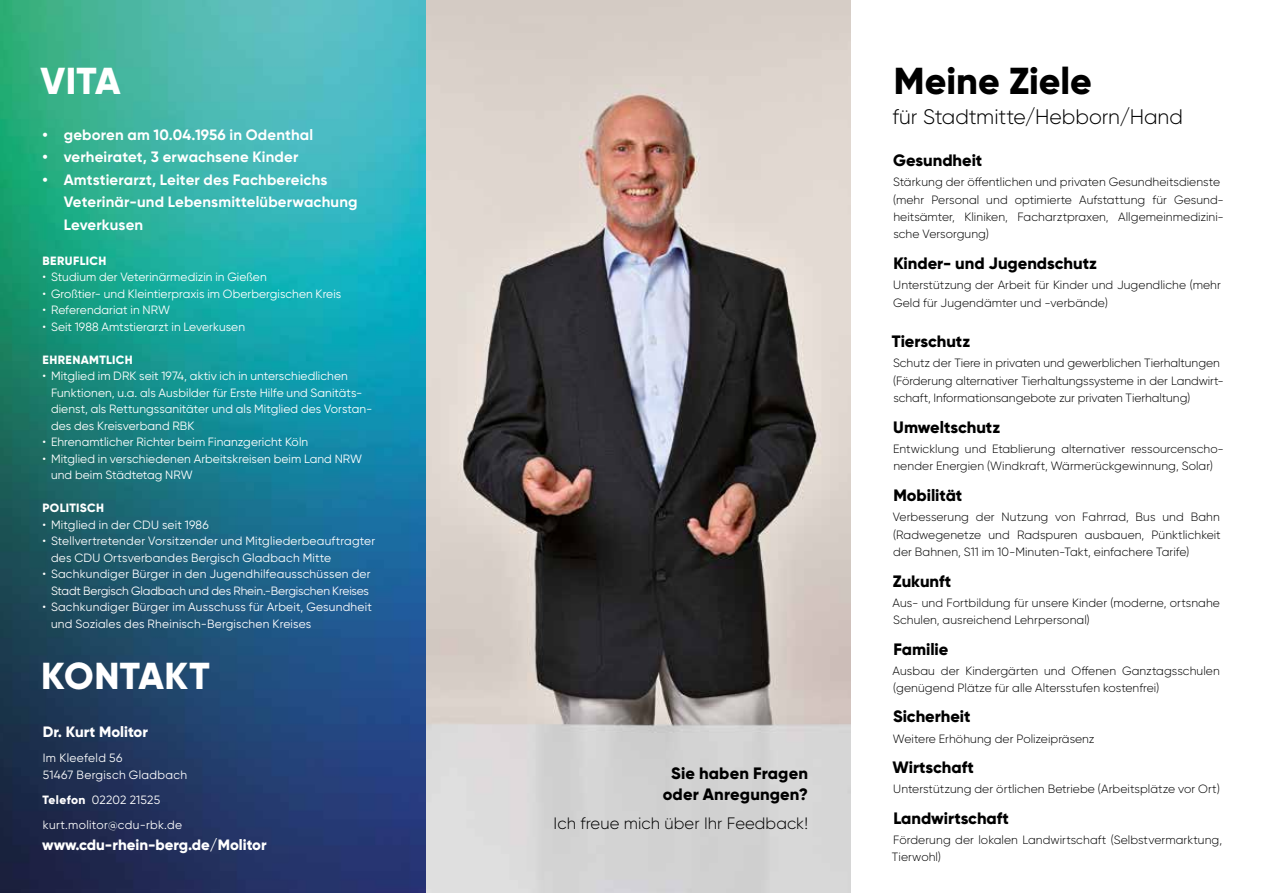
<style>
.page{position:relative;width:1263px;height:893px;background:#fff}
.page>*{position:absolute;margin:0;border:0;box-sizing:border-box;transform-origin:0 0}
.t1{font:800 37.5px "Gilroy";letter-spacing:.01em;color:#fff}
.t2{font:800 37.5px "Gilroy";color:#000}
.t3{font:300 21px "Gilroy";color:#000}
.t4{font:800 16.5px/21px "Gilroy";color:#000;text-align:center}
.t5{font:300 16.5px "Gilroy";letter-spacing:.005em;color:#000}
.t6{font:700 15px/22.5px "Gilroy";letter-spacing:.01em;color:#fff}
.t7{font:800 15px "Gilroy";color:#fff}
.t8{font:300 12px/17.2px "Gilroy";letter-spacing:.005em;color:#000}
.t9{font:12px/16.5px "Gilroy";letter-spacing:.01em;color:#fff}
.t10{font:12px/16.5px "Gilroy";letter-spacing:.03em;color:#fff}
.t11{font:800 12px "Gilroy";letter-spacing:.025em;color:#fff}
.s1{font-weight:800}
</style>
<div class="page">
<img style="left:0;top:0;width:850px;height:893px">
<h1 class="t1" style="left:40px;top:57px;width:82px">VITA</h1>
<p class="t6" style="left:43px;top:123px;width:272px">• geboren am 10.04.1956 in Odenthal</p>
<p class="t6" style="left:43px;top:145px;width:257px">• verheiratet, 3 erwachsene Kinder</p>
<p class="t6" style="left:64px;top:168px;width:295px;text-indent:-21px">• Amtstierarzt, Leiter des Fachbereichs<br>Veterinär-und Lebensmittelüberwachung<br>Leverkusen</p>
<p class="t11" style="left:43px;top:253px;width:65px">BERUFLICH</p>
<p class="t9" style="left:43px;top:269px;width:226px">• Studium der Veterinärmedizin in Gießen</p>
<p class="t9" style="left:43px;top:285px;width:300px">• Großtier- und Kleintierpraxis im Oberbergischen Kreis</p>
<p class="t9" style="left:43px;top:302px;width:129px">• Referendariat in NRW</p>
<p class="t9" style="left:43px;top:318px;width:204px">• Seit 1988 Amtstierarzt in Leverkusen</p>
<p class="t11" style="left:43px;top:352px;width:92px">EHRENAMTLICH</p>
<p class="t9" style="left:51px;top:368px;width:323px;text-indent:-9px">• Mitglied im DRK seit 1974, aktiv ich in unterschiedlichen Funktionen, u.a. als Ausbilder für Erste Hilfe und Sanitäts&shy;dienst, als Rettungssanitäter und als Mitglied des Vorstan&shy;des des Kreisverband RBK</p>
<p class="t9" style="left:43px;top:434px;width:267px">• Ehrenamtlicher Richter beim Finanzgericht Köln</p>
<p class="t9" style="left:51px;top:450px;width:313px;text-indent:-9px">• Mitglied in verschiedenen Arbeitskreisen beim Land NRW und beim Städtetag NRW</p>
<p class="t11" style="left:43px;top:500px;width:63px">POLITISCH</p>
<p class="t9" style="left:43px;top:516px;width:168px">• Mitglied in der CDU seit 1986</p>
<p class="t9" style="left:51px;top:533px;width:326px;text-indent:-9px">• Stellvertretender Vorsitzender und Mitgliederbeauftragter des CDU Ortsverbandes Bergisch Gladbach Mitte</p>
<p class="t9" style="left:43px;top:566px;width:330px;text-align:center">• Sachkundiger Bürger in den Jugendhilfeausschüssen der<br>Stadt Bergisch Gladbach und des Rhein.-Bergischen Kreises</p>
<p class="t9" style="left:51px;top:599px;width:322px;text-indent:-9px">• Sachkundiger Bürger im Ausschuss für Arbeit, Gesundheit und Soziales des Rheinisch-Bergischen Kreises</p>
<h1 class="t1" style="left:41px;top:652px;width:170px">KONTAKT</h1>
<p class="t7" style="left:43px;top:723px;width:107px">Dr. Kurt Molitor</p>
<p class="t10" style="left:43px;top:750px;width:146px">Im Kleefeld 56<br>51467 Bergisch Gladbach</p>
<p class="t9" style="left:43px;top:787px;width:141px;line-height:25px"><span class="s1">Telefon</span> 02202 21525 kurt.molitor@cdu-rbk.de</p>
<p class="t7" style="left:42px;top:836px;width:226px">www.cdu-rhein-berg.de/Molitor</p>
<h3 class="t4" style="left:663px;top:762px;width:147px">Sie haben Fragen oder Anregungen?</h3>
<h3 class="t5" style="left:554px;top:813px;width:256px">Ich freue mich über Ihr Feedback!</h3>
<h1 class="t2" style="left:894px;top:57px;width:200px">Meine Ziele</h1>
<h2 class="t3" style="left:892px;top:104px;width:292px">für Stadtmitte/Hebborn/Hand</h2>
<h3 class="t4" style="left:893px;top:150px;width:91px">Gesundheit</h3>
<p class="t8" style="left:893px;top:173px;width:332px">Stärkung der öffentlichen und privaten Gesundheitsdienste (mehr Personal und optimierte Aufstattung für Gesund&shy;heitsämter, Kliniken, Facharztpraxen, Allgemeinmedizini&shy;sche Versorgung)</p>
<h3 class="t4" style="left:893px;top:252px;width:205px">Kinder- und Jugendschutz</h3>
<p class="t8" style="left:893px;top:275px;width:329px;line-height:18px">Unterstützung der Arbeit für Kinder und Jugendliche (mehr<br>Geld für Jugendämter und -verbände)</p>
<h3 class="t4" style="left:892px;top:331px;width:80px">Tierschutz</h3>
<p class="t8" style="left:893px;top:354px;width:332px">Schutz der Tiere in privaten und gewerblichen Tierhaltungen (Förderung alternativer Tierhaltungssysteme in der Landwirt&shy;schaft, Informationsangebote zur privaten Tierhaltung)</p>
<h3 class="t4" style="left:893px;top:417px;width:108px">Umweltschutz</h3>
<p class="t8" style="left:893px;top:440px;width:332px">Entwicklung und Etablierung alternativer ressourcenscho&shy;nender Energien (Windkraft, Wärmerückgewinnung, Solar)</p>
<h3 class="t4" style="left:893px;top:484px;width:70px">Mobilität</h3>
<p class="t8" style="left:893px;top:508px;width:330px;text-align:justify">Verbesserung der Nutzung von Fahrrad, Bus und Bahn (Radwegenetze und Radspuren ausbauen, Pünktlichkeit der Bahnen, S11 im 10-Minuten-Takt, einfachere Tarife)</p>
<h3 class="t4" style="left:893px;top:570px;width:60px">Zukunft</h3>
<p class="t8" style="left:892px;top:594px;width:329px">Aus- und Fortbildung für unsere Kinder (moderne, ortsnahe<br>Schulen, ausreichend Lehrpersonal)</p>
<h3 class="t4" style="left:893px;top:638px;width:56px">Familie</h3>
<p class="t8" style="left:892px;top:662px;width:329px">Ausbau der Kindergärten und Offenen Ganztagsschulen (genügend Plätze für alle Altersstufen kostenfrei)</p>
<h3 class="t4" style="left:893px;top:706px;width:79px">Sicherheit</h3>
<p class="t8" style="left:893px;top:730px;width:203px">Weitere Erhöhung der Polizeipräsenz</p>
<h3 class="t4" style="left:892px;top:757px;width:83px">Wirtschaft</h3>
<p class="t8" style="left:893px;top:780px;width:328px">Unterstützung der örtlichen Betriebe (Arbeitsplätze vor Ort)</p>
<h3 class="t4" style="left:893px;top:807px;width:117px">Landwirtschaft</h3>
<p class="t8" style="left:892px;top:831px;width:332px">Förderung der lokalen Landwirtschaft (Selbstvermarktung,<br>Tierwohl)</p>
</div>
